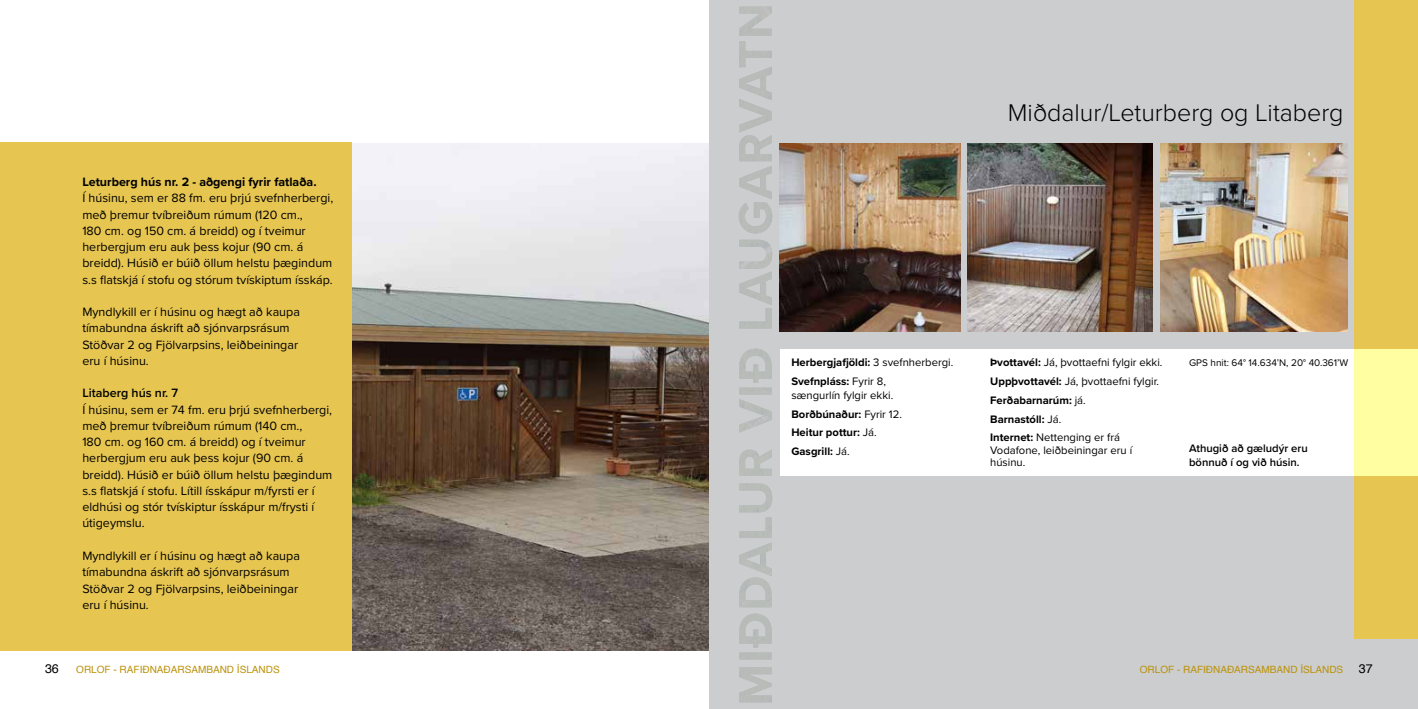
<style>
.page{position:relative;width:1418px;height:709px;background:#fff}
.page>*{position:absolute;margin:0;border:0;box-sizing:border-box;transform-origin:0 0}
.t1{font:300 25px "Proxima Nova";color:#000}
.t2{font:12.5px/16.2px "Proxima Nova";color:#000}
.t3{font:700 12.5px "Proxima Nova";color:#000}
.t4{font:600 12.5px "Proxima Nova";color:#000}
.t5{font:12.5px "Helvetica";color:#000}
.t6{font:11.25px/18.8px "Proxima Nova";color:#000}
.t7{font:700 11.25px/18.8px "Proxima Nova";color:#000}
.t8{font:600 11.25px/13.8px "Proxima Nova";color:#000}
.t9{font:10px "Helvetica";color:#bc9109}
.t10{font:10px "Proxima Nova";color:#000}
.s1{font-weight:400}
.s2{font-weight:700}
</style>
<div class="page">
<div style="left:709px;top:0;width:708px;height:709px;background:#cbcdce"></div>
<img style="left:352px;top:144px;width:357px;height:506px">
<div style="left:0;top:142px;width:352px;height:508px;background:#e6c551"></div>
<img style="left:780px;top:144px;width:180px;height:188px">
<img style="left:968px;top:144px;width:184px;height:188px">
<img style="left:1160px;top:144px;width:186px;height:188px">
<div style="left:1354px;top:0;width:63px;height:638px;background:#e6c551"></div>
<div style="left:780px;top:349px;width:637px;height:127px;background:#fff"></div>
<img style="left:739px;top:7px;width:33px;height:695px">
<p class="t3" style="left:82px;top:173px;width:236px">Leturberg hús nr. 2 - aðgengi fyrir fatlaða.</p>
<p class="t2" style="left:82px;top:189px;width:252px">Í húsinu, sem er 88 fm. eru þrjú svefnherbergi, með þremur tvíbreiðum rúmum (120 cm.,<br>180 cm. og 150 cm. á breidd) og í tveimur herbergjum eru auk þess kojur (90 cm. á breidd). Húsið er búið öllum helstu þægindum s.s flatskjá í stofu og stórum tvískiptum ísskáp.</p>
<p class="t2" style="left:82px;top:303px;width:219px">Myndlykill er í húsinu og hægt að kaupa tímabundna áskrift að sjónvarpsrásum Stöðvar 2 og Fjölvarpsins, leiðbeiningar eru í húsinu.</p>
<p class="t4" style="left:82px;top:384px;width:97px">Litaberg hús nr. 7</p>
<p class="t2" style="left:82px;top:401px;width:251px">Í húsinu, sem er 74 fm. eru þrjú svefnherbergi, með þremur tvíbreiðum rúmum (140 cm.,<br>180 cm. og 160 cm. á breidd) og í tveimur herbergjum eru auk þess kojur (90 cm. á breidd). Húsið er búið öllum helstu þægindum s.s flatskjá í stofu. Lítill ísskápur m/fyrsti er í eldhúsi og stór tvískiptur ísskápur m/frysti í útigeymslu.</p>
<p class="t2" style="left:82px;top:547px;width:219px">Myndlykill er í húsinu og hægt að kaupa tímabundna áskrift að sjónvarpsrásum Stöðvar 2 og Fjölvarpsins, leiðbeiningar eru í húsinu.</p>
<p class="t5" style="left:45px;top:659px;width:15px">36</p>
<p class="t9" style="left:76px;top:662px;width:205px">ORLOF - RAFIÐNAÐARSAMBAND ÍSLANDS</p>
<h1 class="t1" style="left:1007px;top:94px;width:337px">Miðdalur/Leturberg og Litaberg</h1>
<p class="t7" style="left:791px;top:353px;width:163px">Herbergjafjöldi: <span class="s1">3 svefnherbergi.<br></span>Svefnpláss: <span class="s1">Fyrir 8,</span></p>
<p class="t6" style="left:791px;top:385px;width:112px">sængurlín fylgir ekki.<br><span class="s2">Borðbúnaður:</span> Fyrir 12.<br><span class="s2">Heitur pottur:</span> Já.<br><span class="s2">Gasgrill:</span> Já.</p>
<p class="t6" style="left:990px;top:353px;width:174px"><span class="s2">Þvottavél:</span> Já, þvottaefni fylgir ekki.<br><span class="s2">Uppþvottavél:</span> Já, þvottaefni fylgir.<br><span class="s2">Ferðabarnarúm:</span> já.<br><span class="s2">Barnastóll:</span> Já.<br><span class="s2">Internet:</span> Nettenging er frá</p>
<p class="t6" style="left:990px;top:443px;width:143px;line-height:12.5px">Vodafone, leiðbeiningar eru í húsinu.</p>
<p class="t10" style="left:1188px;top:355px;width:161px">GPS hnit: 64° 14.634’N, 20° 40.361’W</p>
<p class="t8" style="left:1188px;top:441px;width:120px">Athugið að gæludýr eru bönnuð í og við húsin.</p>
<p class="t9" style="left:1139px;top:662px;width:205px">ORLOF - RAFIÐNAÐARSAMBAND ÍSLANDS</p>
<p class="t5" style="left:1358px;top:659px;width:15px">37</p>
</div>
